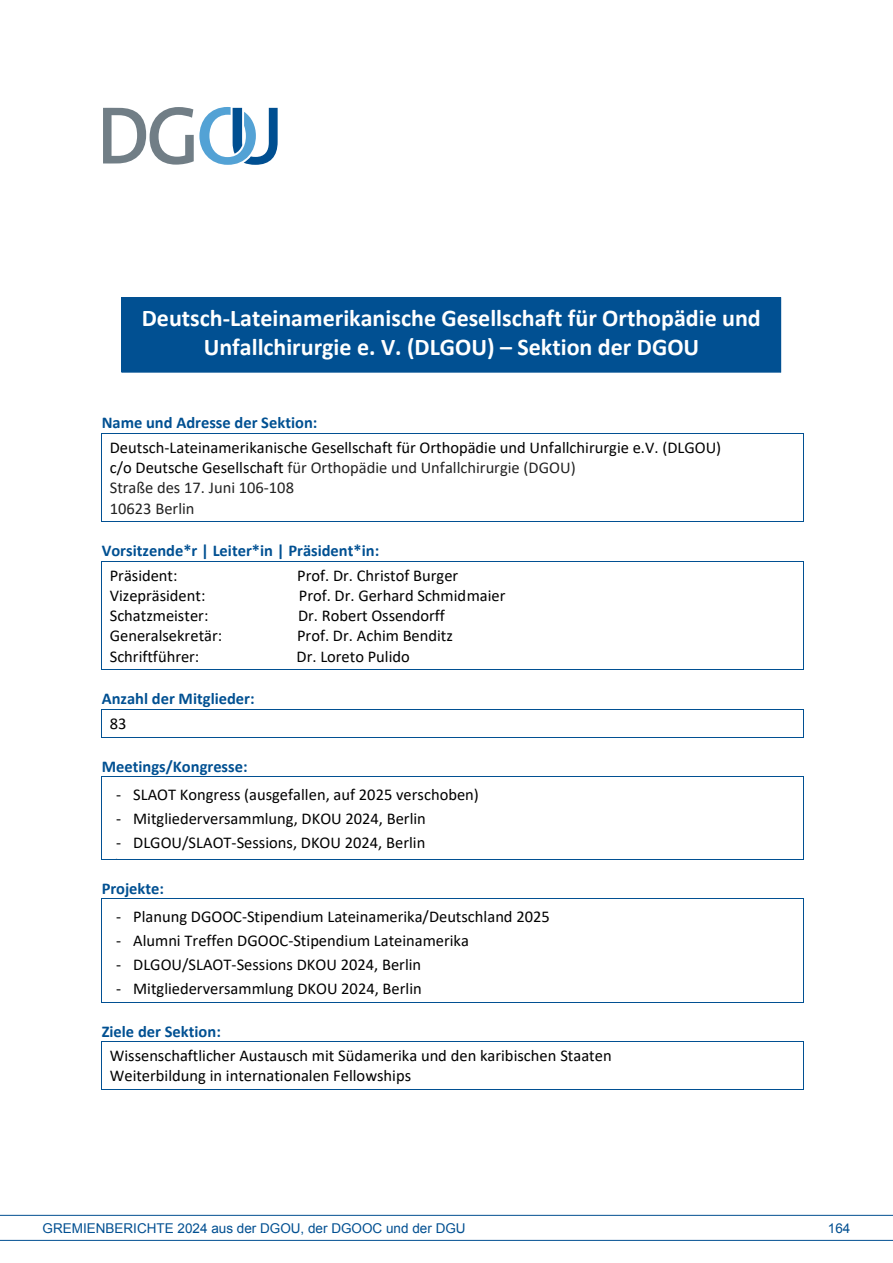
<style>
.page{position:relative;width:893px;height:1263px;background:#fff}
.page>*{position:absolute;margin:0;border:0;box-sizing:border-box;transform-origin:0 0}
.t1{font:700 24px/29.4px "Calibri";color:#fff;text-align:center}
.t2{font:16.5px/23.9px "Calibri";color:#000}
.t3{font:700 16.5px "Calibri";color:#015092}
.t4{font:700 16.5px/24.6px "Calibri";color:#005092}
.t5{font:13.5px "Arial";color:#004f91}
.s1{color:#222}
.s2{color:#015092}
.s3{font-weight:400;color:#000}
</style>
<div class="page">
<hr style="left:101px;top:433px;width:703px;height:1px;background:#015092">
<hr style="left:101px;top:434px;width:1px;height:88px;background:#015092">
<hr style="left:101px;top:522px;width:702px;height:1px;background:#015092">
<hr style="left:803px;top:434px;width:1px;height:88px;background:#015092">
<hr style="left:101px;top:561px;width:703px;height:1px;background:#015092">
<hr style="left:101px;top:561px;width:1px;height:109px;background:#015092">
<hr style="left:101px;top:670px;width:702px;height:1px;background:#015092">
<hr style="left:803px;top:561px;width:1px;height:109px;background:#015092">
<hr style="left:101px;top:709px;width:703px;height:1px;background:#015092">
<svg style="left:101px;top:710px;width:1px;height:27px"></svg>
<hr style="left:101px;top:737px;width:702px;height:1px;background:#015092">
<svg style="left:803px;top:710px;width:1px;height:28px"></svg>
<hr style="left:101px;top:776px;width:703px;height:1px;background:#015092">
<hr style="left:101px;top:777px;width:1px;height:83px;background:#015092">
<hr style="left:101px;top:859px;width:702px;height:1px;background:#015092">
<hr style="left:803px;top:777px;width:1px;height:83px;background:#015092">
<hr style="left:101px;top:898px;width:703px;height:1px;background:#015092">
<hr style="left:101px;top:899px;width:1px;height:104px;background:#015092">
<hr style="left:101px;top:1002px;width:702px;height:1px;background:#015092">
<hr style="left:803px;top:899px;width:1px;height:104px;background:#015092">
<hr style="left:101px;top:1041px;width:703px;height:1px;background:#015092">
<hr style="left:101px;top:1042px;width:1px;height:48px;background:#015092">
<hr style="left:101px;top:1089px;width:702px;height:1px;background:#015092">
<hr style="left:803px;top:1042px;width:1px;height:48px;background:#015092">
<div style="left:121px;top:297px;width:660px;height:76px;background:#015092"></div>
<hr style="left:0;top:1215px;width:893px;height:1px;background:#004f91">
<hr style="left:0;top:1240px;width:893px;height:1px;background:#004f91">
<svg style="left:103px;top:107px;width:175px;height:58px"></svg>
<h1 class="t1" style="left:142px;top:303px;width:621px">Deutsch‐Lateinamerikanische Gesellschaft für Orthopädie und<br>Unfallchirurgie e. V. (DLGOU) – Sektion der DGOU</h1>
<p class="t3" style="left:102px;top:411px;width:217px">Name und Adresse der Sektion:</p>
<p class="t2" style="left:110px;top:437px;width:613px;line-height:20.1px">Deutsch‐Lateinamerikanische Gesellschaft für Orthopädie und Unfallchirurgie e.V. (DLGOU) c/o Deutsche Gesellschaft <span class="s1">für Orthopädie und Unfallchirurgie (DGOU)<br>Straße des 17. Juni 106‐108<br>10623 Berlin</span></p>
<p class="t4" style="left:110px;top:538px;width:271px;text-indent:-8px">Vorsitzende*r | Leiter*in | Präsident*in<span class="s2">:<br></span><span class="s3">Präsident:</span></p>
<p class="t2" style="left:297px;top:563px;width:163px">Prof. Dr. Christof Burger</p>
<p class="t2" style="left:110px;top:583px;width:97px">Vizepräsident:</p>
<p class="t2" style="left:299px;top:583px;width:208px">Prof. Dr. Gerhard Schmidmaier</p>
<p class="t2" style="left:110px;top:603px;width:100px">Schatzmeister:</p>
<p class="t2" style="left:298px;top:603px;width:148px">Dr. Robert Ossendorff</p>
<p class="t2" style="left:110px;top:623px;width:114px">Generalsekretär:</p>
<p class="t2" style="left:297px;top:623px;width:157px">Prof. Dr. Achim Benditz</p>
<p class="t2" style="left:110px;top:644px;width:91px">Schriftführer:</p>
<p class="t2" style="left:297px;top:644px;width:115px">Dr. Loreto Pulido</p>
<p class="t3" style="left:102px;top:687px;width:154px">Anzahl der Mitglieder:</p>
<p class="t2" style="left:110px;top:711px;width:18px">83</p>
<p class="t3" style="left:102px;top:755px;width:147px">Meetings/Kongresse:</p>
<p class="t2" style="left:116px;top:782px;width:364px">‐ SLAOT Kongress (ausgefallen, auf 2025 verschoben) ‐ Mitgliederversammlung, DKOU 2024, Berlin<br>‐ DLGOU/SLAOT‐Sessions, DKOU 2024, Berlin</p>
<p class="t3" style="left:102px;top:877px;width:64px">Projekte:</p>
<p class="t2" style="left:116px;top:904px;width:435px">‐ Planung DGOOC‐Stipendium Lateinamerika/Deutschland 2025 ‐ Alumni Treffen DGOOC‐Stipendium Lateinamerika<br>‐ DLGOU/SLAOT‐Sessions DKOU 2024, Berlin<br>‐ Mitgliederversammlung DKOU 2024, Berlin</p>
<p class="t3" style="left:102px;top:1019px;width:121px">Ziele der Sektion:</p>
<p class="t2" style="left:110px;top:1045px;width:503px;line-height:20.1px">Wissenschaftlicher Austausch mit Südamerika und den karibischen Staaten<br>Weiterbildung in internationalen Fellowships</p>
<p class="t5" style="left:43px;top:1219px;width:425px">GREMIENBERICHTE 2024 aus der DGOU, der DGOOC und der DGU</p>
<p class="t5" style="left:828px;top:1219px;width:24px">164</p>
</div>
